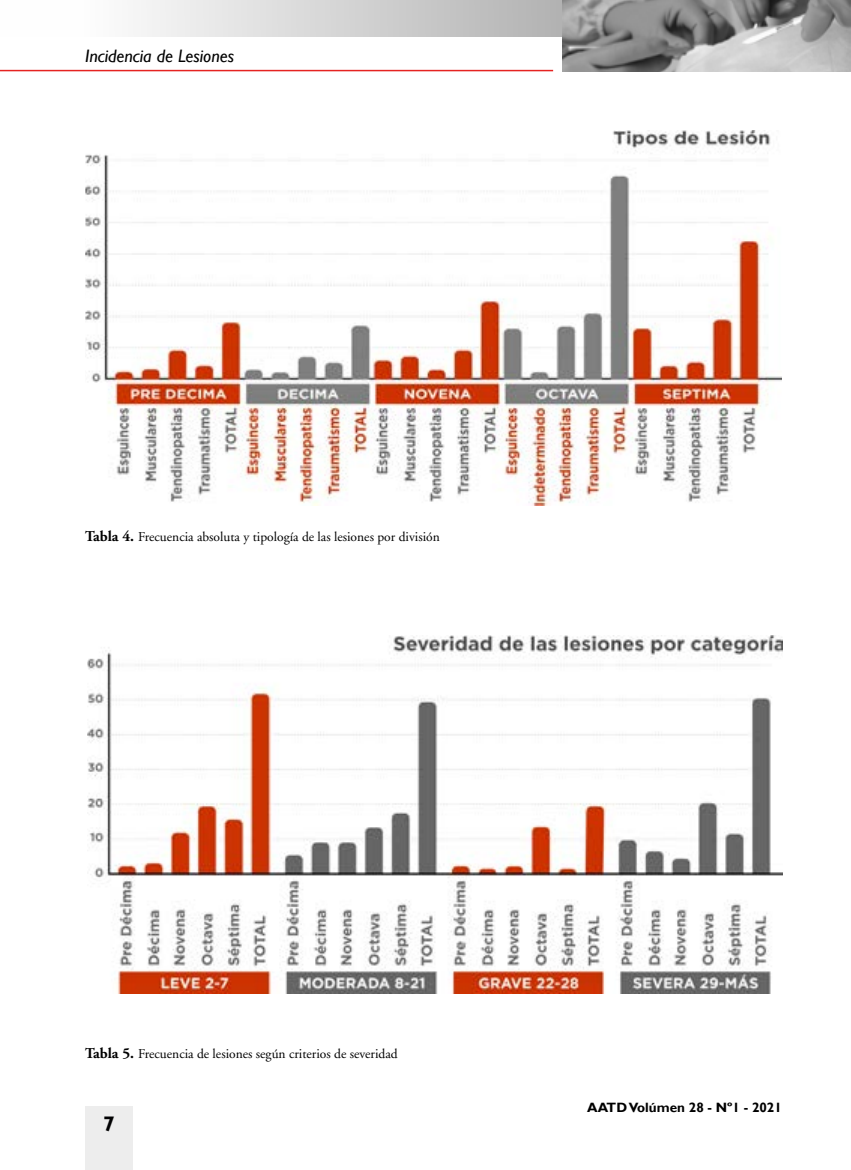
<style>
.page{position:relative;width:851px;height:1170px;background:#fff}
.page>*{position:absolute;margin:0;border:0;box-sizing:border-box;transform-origin:0 0}
.t1{font:700 21px "Gill Sans";color:#b3b2b2}
.t2{font:italic 18px "Gill Sans";color:#000}
.t3{font:13.5px "Adobe Garamond";color:#000}
.t4{font:700 13.5px "Gill Sans";color:#000}
.s1{font-weight:700;font-size:15px}
.s2{color:#020203}
</style>
<div class="page">
<div style="left:85px;top:1106px;width:48px;height:63px;background:#ededed"></div>
<div style="left:0;top:0;width:568px;height:36px;background:linear-gradient(to right,#fff,#b3b3b3)"></div>
<img style="left:562px;top:0;width:288px;height:71px">
<img style="left:85px;top:131px;width:696px;height:374px">
<img style="left:88px;top:635px;width:694px;height:358px">
<hr style="left:0;top:70px;width:553px;height:1px;background:#e52321">
<h2 class="t2" style="left:85px;top:45px;width:150px">Incidencia de Lesiones</h2>
<p class="t3" style="left:85px;top:529px;width:356px"><span class="s1">Tabla 4.</span> Frecuencia absoluta y tipología de las lesiones por división</p>
<p class="t3" style="left:85px;top:1045px;width:314px"><span class="s1">Tabla 5.</span> Frecuencia de lesiones según criterios de severidad</p>
<h1 class="t1" style="left:93px;top:1110px;width:23px">7<span class="s2">7</span></h1>
<p class="t4" style="left:587px;top:1099px;width:196px">AATD Volúmen 28 - Nº1 - 2021</p>
</div>
